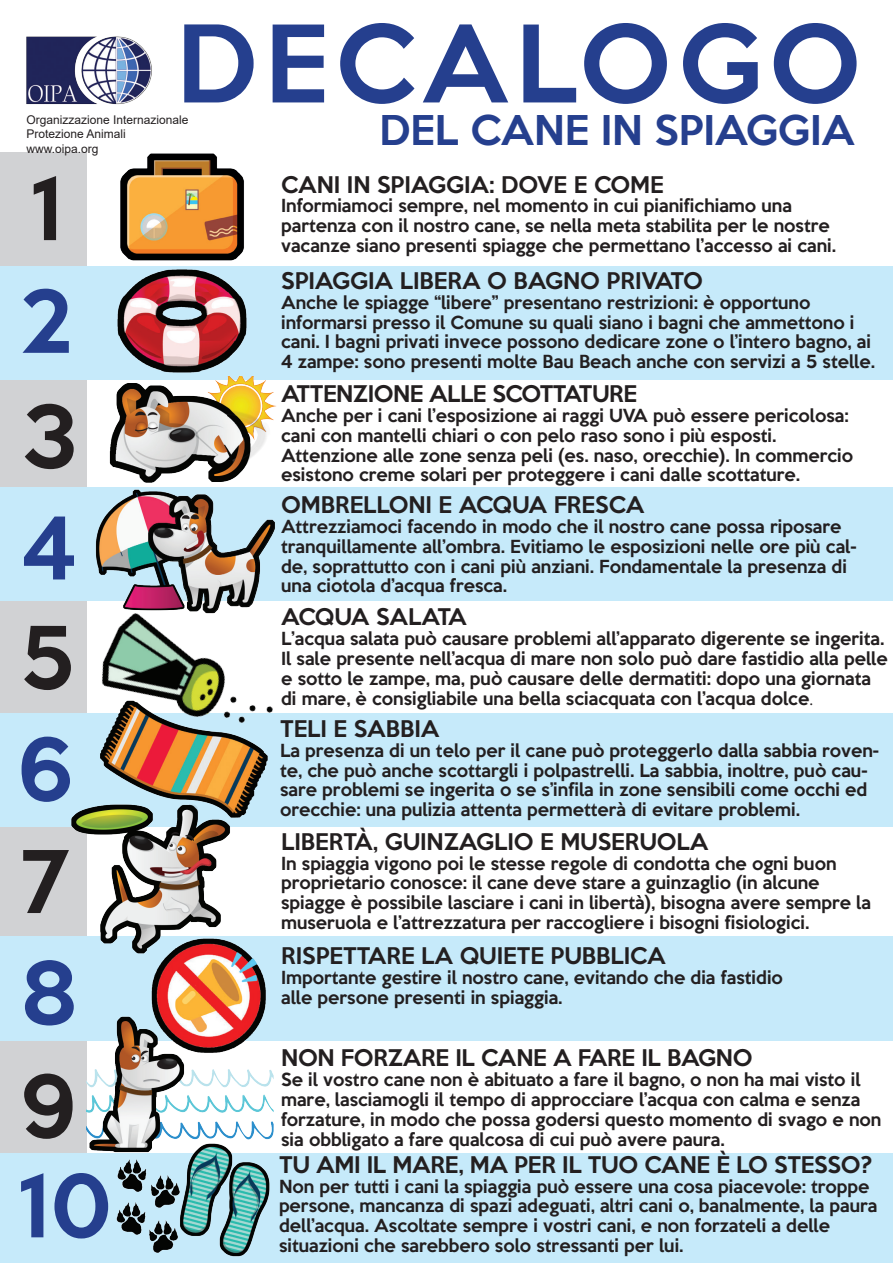
<style>
.page{position:relative;width:893px;height:1263px;background:#fff}
.page>*{position:absolute;margin:0;border:0;box-sizing:border-box;transform-origin:0 0}
.t1{font:500 97.5px "Keep Calm";letter-spacing:.075em;color:#253f8e}
.t2{font:500 78.75px "Keep Calm";color:#253f8e}
.t3{font:500 78.75px "Keep Calm";color:#231f20}
.t4{font:500 37.5px "Keep Calm";color:#253f8e}
.t5{font:500 21px "Keep Calm";color:#231f20}
.t6{font:500 21px "Keep Calm";letter-spacing:-.02em;color:#231f20}
.t7{font:500 21px "Keep Calm";letter-spacing:-.03em;color:#231f20}
.t8{font:500 16.5px/19.8px "Keep Calm";color:#231f20}
.t9{font:12px/14.4px "Arial";color:#231f20}
.s1{font-family:"Minion Pro";font-weight:400}
</style>
<div class="page">
<div style="left:0;top:153px;width:86px;height:1110px;background:#d1d2d4"></div>
<div style="left:0;top:713px;width:893px;height:114px;background:#c6eafa"></div>
<div style="left:0;top:936px;width:893px;height:105px;background:#c6eafa"></div>
<div style="left:0;top:1154px;width:893px;height:109px;background:#c6eafa"></div>
<div style="left:0;top:266px;width:893px;height:114px;background:#c6eafa"></div>
<div style="left:0;top:487px;width:893px;height:114px;background:#c6eafa"></div>
<img style="left:109px;top:392px;width:167px;height:91px">
<img style="left:109px;top:770px;width:156px;height:45px">
<img style="left:37px;top:1153px;width:233px;height:104px">
<img style="left:86px;top:1016px;width:195px;height:149px">
<img style="left:26px;top:36px;width:126px;height:69px">
<img style="left:120px;top:153px;width:124px;height:108px">
<img style="left:71px;top:798px;width:172px;height:156px">
<img style="left:95px;top:489px;width:180px;height:58px">
<img style="left:86px;top:547px;width:187px;height:223px">
<img style="left:147px;top:929px;width:131px;height:133px">
<img style="left:109px;top:269px;width:160px;height:124px">
<h1 class="t1" style="left:176px;top:-21px;width:685px">DECALOGO</h1>
<p class="t9" style="left:27px;top:112px;width:164px">Organizzazione Internazionale<br>Protezione Animali www.oipa.org</p>
<h2 class="t3" style="left:31px;top:141px;width:35px">1</h2>
<h2 class="t2" style="left:19px;top:253px;width:55px">2</h2>
<h2 class="t3" style="left:22px;top:368px;width:58px">3</h2>
<h2 class="t2" style="left:22px;top:480px;width:56px">4</h2>
<h2 class="t3" style="left:19px;top:589px;width:56px">5</h2>
<h2 class="t2" style="left:16px;top:701px;width:60px">6</h2>
<h2 class="t3" style="left:22px;top:813px;width:48px">7</h2>
<h2 class="t2" style="left:19px;top:925px;width:60px">8</h2>
<h2 class="t3" style="left:19px;top:1038px;width:59px">9</h2>
<h2 class="t2" style="left:18px;top:1138px;width:96px">10</h2>
<h3 class="t4" style="left:379px;top:98px;width:477px">DEL CANE IN SPIAGGIA</h3>
<p class="t5" style="left:281px;top:166px;width:384px">CANI IN SPIAGGIA: DOVE E COME</p>
<p class="t8" style="left:281px;top:195px;width:550px">Informiamoci sempre, nel momento in cui pianifichiamo una partenza con il nostro cane, se nella meta stabilita per le nostre</p>
<p class="t8" style="left:281px;top:234px;width:556px">vacanze siano presenti spiagge che permettano l’accesso ai cani.</p>
<p class="t5" style="left:281px;top:262px;width:423px">SPIAGGIA LIBERA O BAGNO PRIVATO</p>
<p class="t8" style="left:281px;top:291px;width:595px">Anche le spiagge “libere” presentano restrizioni: è opportuno informarsi presso il Comune su quali siano i bagni che ammettono i cani. I bagni privati invece possono dedicare zone o l’intero bagno, ai 4 zampe: sono presenti molte Bau Beach anche con servizi a 5 stelle.</p>
<p class="t6" style="left:281px;top:376px;width:357px">ATTENZIONE ALLE SCOTTATURE</p>
<p class="t8" style="left:281px;top:404px;width:574px">Anche per i cani l’esposizione ai raggi UVA può essere pericolosa: cani con mantelli chiari o con pelo raso sono i più esposti.<br>Attenzione alle zone senza peli (es. naso, orecchie). In commercio esistono creme solari per proteggere i cani dalle scottature.</p>
<p class="t5" style="left:281px;top:487px;width:365px">OMBRELLONI E ACQUA FRESCA</p>
<p class="t8" style="left:281px;top:515px;width:577px">Attrezziamoci facendo in modo che il nostro cane possa riposare tranquillamente all’ombra. Evitiamo le esposizioni nelle ore più cal&shy;de, soprattutto con i cani più anziani. Fondamentale la presenza di</p>
<p class="t8" style="left:281px;top:574px;width:227px">una ciotola d’acqua fresca.</p>
<p class="t7" style="left:281px;top:599px;width:187px">ACQUA SALATA</p>
<p class="t8" style="left:281px;top:627px;width:608px">L’acqua salata può causare problemi all’apparato digerente se ingerita.<br>Il sale presente nell’acqua di mare non solo può dare fastidio alla pelle e sotto le zampe, ma, può causare delle dermatiti: dopo una giornata di mare, è consigliabile una bella sciacquata con l’acqua dolce<span class="s1">.</span></p>
<p class="t5" style="left:280px;top:710px;width:161px">TELI E SABBIA</p>
<p class="t8" style="left:280px;top:739px;width:600px">La presenza di un telo per il cane può proteggerlo dalla sabbia roven&shy;te, che può anche scottargli i polpastrelli. La sabbia, inoltre, può cau&shy;sare problemi se ingerita o se s’infila in zone sensibili come occhi ed orecchie: una pulizia attenta permetterà di evitare problemi.</p>
<p class="t5" style="left:281px;top:823px;width:429px">LIBERTà, GUINZAGLIO E MUSERUOLA</p>
<p class="t8" style="left:281px;top:852px;width:591px">In spiaggia vigono poi le stesse regole di condotta che ogni buon proprietario conosce: il cane deve stare a guinzaglio (in alcune spiagge è possibile lasciare i cani in libertà), bisogna avere sempre la museruola e l’attrezzatura per raccogliere i bisogni fisiologici.</p>
<p class="t5" style="left:281px;top:937px;width:386px">RISPETTARE LA QUIETE PUBBLICA</p>
<p class="t8" style="left:281px;top:966px;width:503px">Importante gestire il nostro cane, evitando che dia fastidio alle persone presenti in spiaggia.</p>
<p class="t5" style="left:281px;top:1040px;width:473px">NON FORZARE IL CANE A FARE IL BAGNO</p>
<p class="t8" style="left:281px;top:1068px;width:602px">Se il vostro cane non è abituato a fare il bagno, o non ha mai visto il mare, lasciamogli il tempo di approcciare l’acqua con calma e senza forzature, in modo che possa godersi questo momento di svago e non sia obbligato a fare qualcosa di cui può avere paura.</p>
<p class="t5" style="left:279px;top:1146px;width:595px">TU AMI IL MARE, MA PER IL TUO CANE è LO STESSO?</p>
<p class="t8" style="left:279px;top:1175px;width:600px">Non per tutti i cani la spiaggia può essere una cosa piacevole: troppe persone, mancanza di spazi adeguati, altri cani o, banalmente, la paura dell’acqua. Ascoltate sempre i vostri cani, e non forzateli a delle situazioni che sarebbero solo stressanti per lui.</p>
</div>
